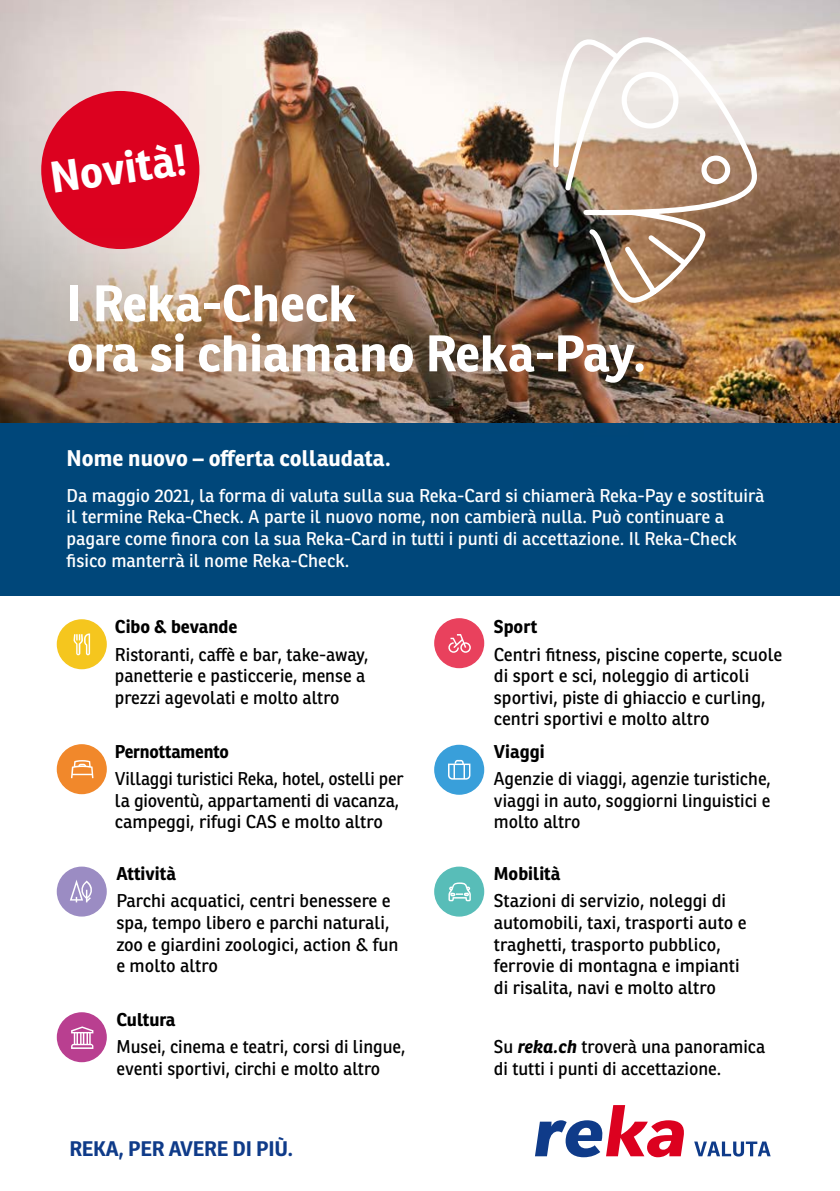
<style>
.page{position:relative;width:840px;height:1191px;background:#fff}
.page>*{position:absolute;margin:0;border:0;box-sizing:border-box;transform-origin:0 0}
.t1{font:700 50px/50px "Ronnia Basic";color:#fff}
.t2{font:700 43px "Ronnia Basic";color:#fff}
.t3{font:700 22px "Ronnia Basic";color:#fff}
.t4{font:700 20.6px "Ronnia Basic";letter-spacing:-.01em;color:#0f3b89}
.t5{font:18px/21.6px "Ronnia Basic Rg";color:#000}
.t6{font:18px/21.6px "Ronnia Basic Rg";color:#fff}
.t7{font:700 18px "Ronnia Basic";color:#000}
.s1{font-family:"Ronnia Basic";font-weight:700;font-style:italic}
</style>
<div class="page">
<img style="left:0;top:0;width:839px;height:595px">
<svg style="left:550px;top:33px;width:12px;height:137px"></svg>
<svg style="left:562px;top:31px;width:209px;height:279px"></svg>
<div style="left:41px;top:91px;width:158px;height:158px;background:#dc011f;border-radius:50%"></div>
<svg style="left:694px;top:1141px;width:76px;height:15px"></svg>
<svg style="left:535px;top:1105px;width:149px;height:52px"></svg>
<div style="left:57px;top:620px;width:49px;height:48px;background:#f5c61e;border-radius:50%"></div>
<div style="left:57px;top:619px;width:50px;height:50px;border:1px solid #f5c61e;border-radius:50%"></div>
<svg style="left:73px;top:633px;width:17px;height:22px"></svg>
<div style="left:57px;top:745px;width:49px;height:48px;background:#f1882b;border-radius:50%"></div>
<div style="left:57px;top:744px;width:50px;height:50px;border:1px solid #f1882b;border-radius:50%"></div>
<svg style="left:71px;top:760px;width:22px;height:18px"></svg>
<div style="left:434px;top:619px;width:49px;height:48px;background:#e9415d;border-radius:50%"></div>
<div style="left:434px;top:618px;width:50px;height:50px;border:1px solid #e9415d;border-radius:50%"></div>
<svg style="left:448px;top:634px;width:22px;height:19px"></svg>
<div style="left:434px;top:745px;width:49px;height:49px;background:#399fda;border-radius:50%"></div>
<div style="left:434px;top:744px;width:50px;height:50px;border:1px solid #399fda;border-radius:50%"></div>
<svg style="left:448px;top:760px;width:22px;height:19px"></svg>
<div style="left:434px;top:867px;width:49px;height:49px;background:#58bdb8;border-radius:50%"></div>
<div style="left:434px;top:866px;width:50px;height:50px;border:1px solid #58bdb8;border-radius:50%"></div>
<svg style="left:448px;top:882px;width:22px;height:19px"></svg>
<div style="left:57px;top:1013px;width:49px;height:48px;background:#b93f90;border-radius:50%"></div>
<div style="left:57px;top:1012px;width:50px;height:50px;border:1px solid #b93f90;border-radius:50%"></div>
<svg style="left:71px;top:1026px;width:22px;height:23px"></svg>
<div style="left:57px;top:867px;width:49px;height:49px;background:#9b8cc3;border-radius:50%"></div>
<div style="left:57px;top:866px;width:50px;height:50px;border:1px solid #9b8cc3;border-radius:50%"></div>
<svg style="left:70px;top:880px;width:22px;height:22px"></svg>
<div style="left:2px;top:220px;width:699px;height:224px;background:#b99975;opacity:.75"></div>
<h2 class="t2" style="left:46px;top:151px;width:139px;rotate:-8deg">Novità!</h2>
<h1 class="t1" style="left:67px;top:278px;width:581px">I Reka-Check<br>ora si chiamano Reka-Pay.</h1>
<p class="t3" style="left:67px;top:444px;width:326px">Nome nuovo – offerta collaudata.</p>
<p class="t6" style="left:67px;top:484px;width:698px">Da maggio 2021, la forma di valuta sulla sua Reka-Card si chiamerà Reka-Pay e sostituirà il termine Reka-Check. A parte il nuovo nome, non cambierà nulla. Può continuare a pagare come finora con la sua Reka-Card in tutti i punti di accettazione. Il Reka-Check fisico manterrà il nome Reka-Check.</p>
<p class="t7" style="left:115px;top:615px;width:124px">Cibo &amp; bevande</p>
<p class="t5" style="left:115px;top:643px;width:255px">Ristoranti, caffè e bar, take-away, panetterie e pasticcerie, mense a prezzi agevolati e molto altro</p>
<p class="t7" style="left:115px;top:740px;width:115px">Pernottamento</p>
<p class="t5" style="left:115px;top:767px;width:290px">Villaggi turistici Reka, hotel, ostelli per la gioventù, appartamenti di vacanza, campeggi, rifugi CAS e molto altro</p>
<p class="t7" style="left:116px;top:862px;width:61px">Attività</p>
<p class="t5" style="left:116px;top:890px;width:284px">Parchi acquatici, centri benessere e spa, tempo libero e parchi naturali, zoo e giardini zoologici, action &amp; fun e molto altro</p>
<p class="t7" style="left:116px;top:1008px;width:61px">Cultura</p>
<p class="t5" style="left:116px;top:1035px;width:290px">Musei, cinema e teatri, corsi di lingue, eventi sportivi, circhi e molto altro</p>
<p class="t4" style="left:69px;top:1135px;width:225px">REKA, PER AVERE DI PIÙ.</p>
<p class="t7" style="left:493px;top:615px;width:45px">Sport</p>
<p class="t5" style="left:493px;top:643px;width:290px">Centri fitness, piscine coperte, scuole di sport e sci, noleggio di articoli sportivi, piste di ghiaccio e curling, centri sportivi e molto altro</p>
<p class="t7" style="left:493px;top:740px;width:52px">Viaggi</p>
<p class="t5" style="left:493px;top:767px;width:278px;text-align:justify">Agenzie di viaggi, agenzie turistiche, viaggi in auto, soggiorni linguistici e molto altro</p>
<p class="t7" style="left:493px;top:862px;width:68px">Mobilità</p>
<p class="t5" style="left:493px;top:890px;width:254px">Stazioni di servizio, noleggi di automobili, taxi, trasporti auto e traghetti, trasporto pubblico, ferrovie di montagna e impianti di risalita, navi e molto altro</p>
<p class="t5" style="left:493px;top:1035px;width:273px">Su <span class="s1">reka.ch</span> troverà una panoramica di tutti i punti di accettazione.</p>
</div>
